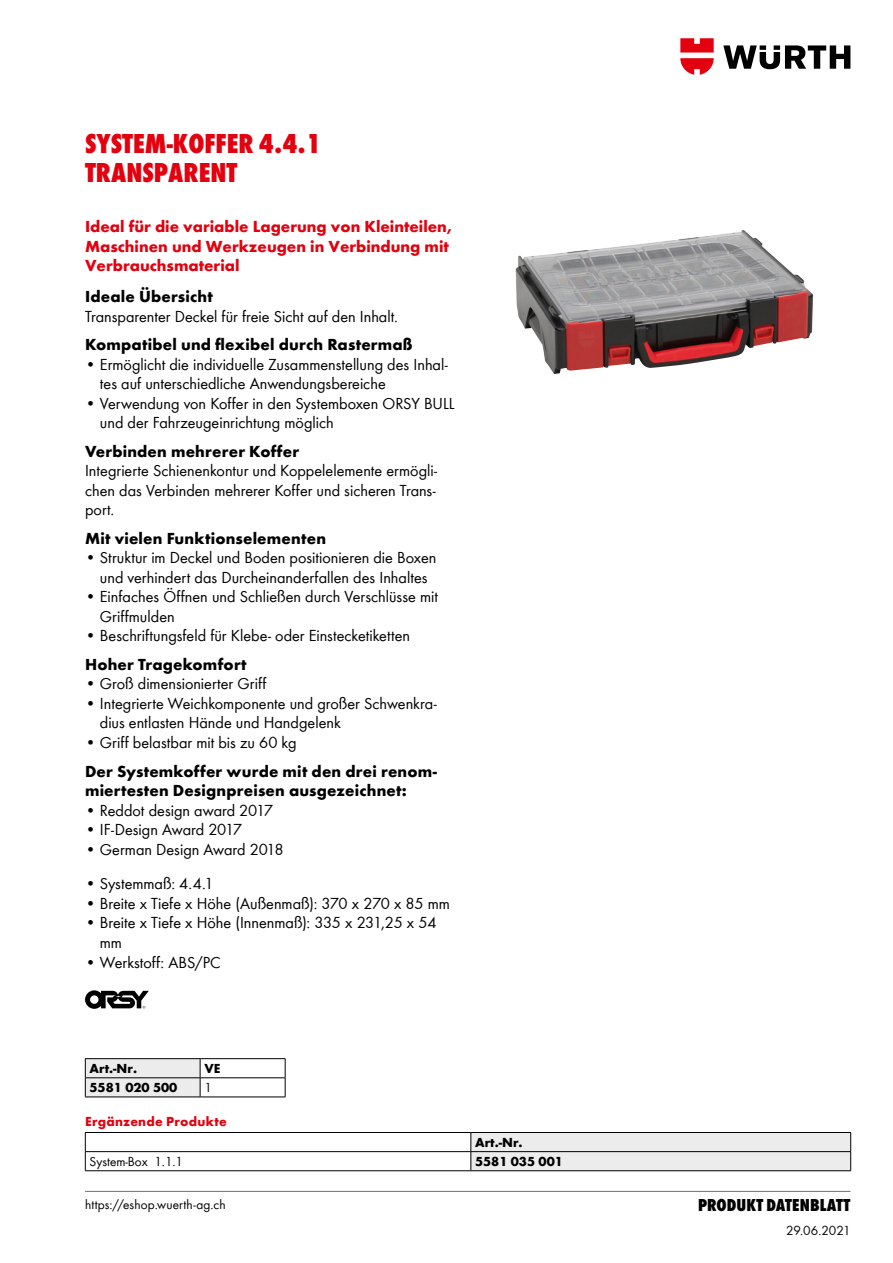
<style>
.page{position:relative;width:893px;height:1263px;background:#fff}
.page>*{position:absolute;margin:0;border:0;box-sizing:border-box;transform-origin:0 0}
.t1{font:800 condensed 28.5px/28.7px "Wuerth Global";color:#e3000f}
.t2{font:800 condensed 18px "Wuerth Global";letter-spacing:.005em;color:#000}
.t3{font:16.5px/19.5px "Wuerth Global";color:#000}
.t4{font:700 16.5px/19.5px "Wuerth Global";letter-spacing:.01em;color:#000}
.t5{font:700 16.5px/19.5px "Wuerth Global";color:#e3000f}
.t6{font:13.5px "Wuerth Global";letter-spacing:.005em;color:#000}
.t7{font:700 13.5px "Wuerth Global";color:#000}
.t8{font:700 13.5px "Wuerth Global";letter-spacing:.02em;color:#e3000f}
</style>
<div class="page">
<svg style="left:723px;top:45px;width:127px;height:24px"></svg>
<svg style="left:680px;top:38px;width:34px;height:37px"></svg>
<hr style="left:85px;top:1191px;width:765px;height:1px;background:#6f6f6e">
<hr style="left:85px;top:1058px;width:115px;height:1px;background:#000">
<hr style="left:200px;top:1058px;width:85px;height:1px;background:#000">
<hr style="left:85px;top:1097px;width:115px;height:1px;background:#000">
<hr style="left:200px;top:1077px;width:85px;height:1px;background:#000">
<svg style="left:85px;top:1059px;width:116px;height:38px;background:#ddddde"></svg>
<svg style="left:285px;top:1059px;width:1px;height:38px"></svg>
<hr style="left:200px;top:1097px;width:85px;height:1px;background:#000">
<hr style="left:85px;top:1132px;width:386px;height:1px;background:#000">
<hr style="left:85px;top:1151px;width:386px;height:1px;background:#000">
<svg style="left:85px;top:1133px;width:1px;height:37px"></svg>
<svg style="left:471px;top:1132px;width:380px;height:38px;background:#dededf"></svg>
<hr style="left:85px;top:1170px;width:386px;height:1px;background:#000">
<hr style="left:471px;top:1170px;width:380px;height:1px;background:#000">
<svg style="left:85px;top:990px;width:64px;height:19px"></svg>
<img style="left:516px;top:230px;width:297px;height:144px">
<h1 class="t1" style="left:85px;top:129px;width:238px">SYSTEM-KOFFER 4.4.1<br>TRANSPARENT</h1>
<p class="t5" style="left:85px;top:217px;width:368px">Ideal für die variable Lagerung von Kleinteilen,<br>Maschinen und Werkzeugen in Verbindung mit<br>Verbrauchsmaterial</p>
<p class="t4" style="left:85px;top:287px;width:129px">Ideale Übersicht</p>
<p class="t3" style="left:85px;top:306px;width:314px">Transparenter Deckel für freie Sicht auf den Inhalt.</p>
<p class="t4" style="left:85px;top:335px;width:329px">Kompatibel und flexibel durch Rastermaß</p>
<p class="t3" style="left:100px;top:354px;width:349px;text-indent:-15px">• Ermöglicht die individuelle Zusammenstellung des Inhal&shy;tes auf unterschiedliche Anwendungsbereiche</p>
<p class="t3" style="left:100px;top:393px;width:356px;text-indent:-15px">• Verwendung von Koffer in den Systemboxen ORSY BULL und der Fahrzeugeinrichtung möglich</p>
<p class="t4" style="left:85px;top:441px;width:216px">Verbinden mehrerer Koffer</p>
<p class="t3" style="left:85px;top:461px;width:354px;text-align:justify">Integrierte Schienenkontur und Koppelelemente ermögli&shy;chen das Verbinden mehrerer Koffer und sicheren Trans&shy;port.</p>
<p class="t4" style="left:85px;top:528px;width:242px">Mit vielen Funktionselementen</p>
<p class="t3" style="left:85px;top:548px;width:353px;text-align:center">• Struktur im Deckel und Boden positionieren die Boxen und verhindert das Durcheinanderfallen des Inhaltes</p>
<p class="t3" style="left:100px;top:587px;width:340px;text-indent:-15px">• Einfaches Öffnen und Schließen durch Verschlüsse mit<br>Griffmulden</p>
<p class="t3" style="left:85px;top:626px;width:326px">• Beschriftungsfeld für Klebe- oder Einstecketiketten</p>
<p class="t4" style="left:85px;top:654px;width:163px">Hoher Tragekomfort</p>
<p class="t3" style="left:85px;top:674px;width:183px">• Groß dimensionierter Griff</p>
<p class="t3" style="left:100px;top:693px;width:338px;text-indent:-15px">• Integrierte Weichkomponente und großer Schwenkra&shy;dius entlasten Hände und Handgelenk</p>
<p class="t3" style="left:85px;top:732px;width:213px">• Griff belastbar mit bis zu 60 kg</p>
<p class="t4" style="left:85px;top:761px;width:354px">Der Systemkoffer wurde mit den drei renom&shy;miertesten Designpreisen ausgezeichnet:</p>
<p class="t3" style="left:85px;top:800px;width:189px">• Reddot design award 2017</p>
<p class="t3" style="left:85px;top:819px;width:158px">• IF-Design Award 2017</p>
<p class="t3" style="left:85px;top:839px;width:200px">• German Design Award 2018</p>
<p class="t3" style="left:85px;top:874px;width:130px">• Systemmaß: 4.4.1</p>
<p class="t3" style="left:85px;top:893px;width:366px">• Breite x Tiefe x Höhe (Außenmaß): 370 x 270 x 85 mm</p>
<p class="t3" style="left:100px;top:913px;width:338px;text-indent:-15px">• Breite x Tiefe x Höhe (Innenmaß): 335 x 231,25 x 54 mm</p>
<p class="t3" style="left:85px;top:952px;width:137px">• Werkstoff: ABS/PC</p>
<p class="t7" style="left:90px;top:1060px;width:49px">Art.-Nr.</p>
<p class="t7" style="left:204px;top:1060px;width:18px">VE</p>
<p class="t7" style="left:90px;top:1080px;width:89px">5581 020 500</p>
<p class="t6" style="left:204px;top:1080px;width:9px">1</p>
<p class="t8" style="left:85px;top:1114px;width:143px">Ergänzende Produkte</p>
<p class="t7" style="left:475px;top:1134px;width:49px">Art.-Nr.</p>
<p class="t6" style="left:90px;top:1153px;width:95px">System-Box 1.1.1</p>
<p class="t7" style="left:475px;top:1153px;width:89px">5581 035 001</p>
<p class="t6" style="left:85px;top:1196px;width:142px">https://eshop.wuerth-ag.ch</p>
<p class="t2" style="left:698px;top:1194px;width:154px">PRODUKT DATENBLATT</p>
<p class="t6" style="left:786px;top:1222px;width:66px">29.06.2021</p>
</div>
